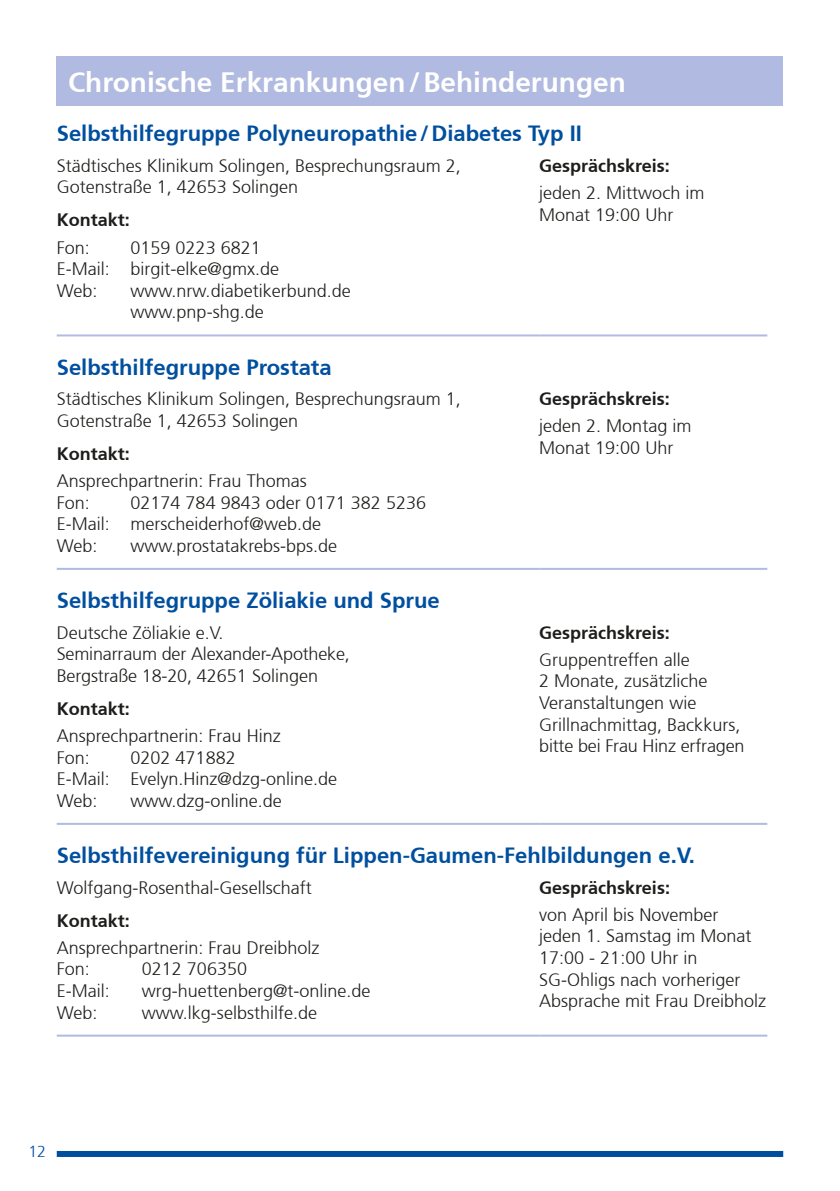
<style>
.page{position:relative;width:840px;height:1191px;background:#fff}
.page>*{position:absolute;margin:0;border:0;box-sizing:border-box;transform-origin:0 0}
.t1{font:700 28px "Frutiger";color:#fff}
.t2{font:700 22px "Frutiger";color:#004f9f}
.t3{font:300 18px/21.6px "Frutiger";color:#1d1d1b}
.t4{font:700 18px "Frutiger";color:#1d1d1b}
.t5{font:300 16px "Frutiger";color:#004f9f}
</style>
<div class="page">
<hr style="left:57px;top:1034px;width:482px;height:2px;background:#b1bae0">
<hr style="left:539px;top:1034px;width:227px;height:2px;background:#b1bae0">
<hr style="left:57px;top:568px;width:482px;height:2px;background:#b1bae0">
<hr style="left:539px;top:568px;width:227px;height:2px;background:#b1bae0">
<hr style="left:57px;top:823px;width:482px;height:2px;background:#b1bae0">
<hr style="left:539px;top:823px;width:227px;height:2px;background:#b1bae0">
<hr style="left:57px;top:334px;width:482px;height:2px;background:#b1bae0">
<hr style="left:539px;top:334px;width:227px;height:2px;background:#b1bae0">
<div style="left:57px;top:57px;width:725px;height:49px;background:#b1bae0"></div>
<div style="left:57px;top:1151px;width:725px;height:6px;background:#004f9f"></div>
<h1 class="t1" style="left:68px;top:66px;width:559px">Chronische Erkrankungen/Behinderungen</h1>
<p class="t2" style="left:57px;top:121px;width:526px">Selbsthilfegruppe Polyneuropathie/Diabetes Typ II</p>
<p class="t3" style="left:57px;top:155px;width:405px">Städtisches Klinikum Solingen, Besprechungsraum 2,<br>Gotenstraße 1, 42653 Solingen</p>
<p class="t4" style="left:57px;top:209px;width:75px">Kontakt:</p>
<p class="t3" style="left:57px;top:237px;width:35px">Fon:</p>
<p class="t4" style="left:539px;top:155px;width:132px">Gesprächskreis:</p>
<p class="t3" style="left:539px;top:182px;width:167px">jeden 2. Mittwoch im<br>Monat 19:00 Uhr</p>
<p class="t3" style="left:57px;top:237px;width:224px;text-indent:74px">0159 0223 6821<br>E-Mail: birgit-elke@gmx.de<br>Web:</p>
<p class="t3" style="left:130px;top:280px;width:222px">www.nrw.diabetikerbund.de www.pnp-shg.de</p>
<p class="t2" style="left:57px;top:354px;width:276px">Selbsthilfegruppe Prostata</p>
<p class="t3" style="left:57px;top:388px;width:405px">Städtisches Klinikum Solingen, Besprechungsraum 1,<br>Gotenstraße 1, 42653 Solingen</p>
<p class="t4" style="left:57px;top:443px;width:75px">Kontakt:</p>
<p class="t3" style="left:57px;top:470px;width:251px">Ansprechpartnerin: Frau Thomas<br>Fon:</p>
<p class="t3" style="left:57px;top:492px;width:370px;text-indent:74px">02174 784 9843 oder 0171 382 5236<br>E-Mail: merscheiderhof@web.de<br>Web:</p>
<p class="t3" style="left:130px;top:535px;width:208px">www.prostatakrebs-bps.de</p>
<p class="t2" style="left:57px;top:587px;width:384px">Selbsthilfegruppe Zöliakie und Sprue</p>
<p class="t3" style="left:57px;top:622px;width:294px">Deutsche Zöliakie e.V.<br>Seminarraum der Alexander-Apotheke,<br>Bergstraße 18-20, 42651 Solingen</p>
<p class="t4" style="left:57px;top:698px;width:75px">Kontakt:</p>
<p class="t3" style="left:57px;top:725px;width:225px">Ansprechpartnerin: Frau Hinz<br>Fon:</p>
<p class="t3" style="left:57px;top:747px;width:282px;text-indent:74px">0202 471882<br>E-Mail: Evelyn.Hinz@dzg-online.de<br>Web:</p>
<p class="t3" style="left:130px;top:790px;width:153px">www.dzg-online.de</p>
<p class="t4" style="left:539px;top:388px;width:132px">Gesprächskreis:</p>
<p class="t3" style="left:539px;top:416px;width:154px">jeden 2. Montag im<br>Monat 19:00 Uhr</p>
<p class="t4" style="left:539px;top:622px;width:132px">Gesprächskreis:</p>
<p class="t3" style="left:539px;top:649px;width:207px">Gruppentreffen alle<br>2 Monate, zusätzliche<br>Veranstaltungen wie<br>Grillnachmittag, Backkurs, bitte bei Frau Hinz erfragen</p>
<p class="t2" style="left:57px;top:842px;width:639px">Selbsthilfevereinigung für Lippen-Gaumen-Fehlbildungen e.V.</p>
<p class="t3" style="left:57px;top:876px;width:256px">Wolfgang-Rosenthal-Gesellschaft</p>
<p class="t4" style="left:57px;top:909px;width:75px">Kontakt:</p>
<p class="t3" style="left:57px;top:937px;width:264px">Ansprechpartnerin: Frau Dreibholz<br>Fon:</p>
<p class="t4" style="left:539px;top:876px;width:132px">Gesprächskreis:</p>
<p class="t3" style="left:539px;top:904px;width:228px">von April bis November<br>jeden 1. Samstag im Monat<br>17:00 - 21:00 Uhr in<br>SG--Ohligs nach vorheriger<br>Absprache mit Frau Dreibholz</p>
<p class="t3" style="left:142px;top:958px;width:107px">0212 706350</p>
<p class="t3" style="left:57px;top:980px;width:54px">E-Mail:</p>
<p class="t3" style="left:142px;top:980px;width:230px">wrg-huettenberg@t-online.de</p>
<p class="t3" style="left:57px;top:1001px;width:42px">Web:</p>
<p class="t3" style="left:142px;top:1001px;width:177px">www.lkg-selbsthilfe.de</p>
<p class="t5" style="left:28px;top:1142px;width:19px">12</p>
</div>
